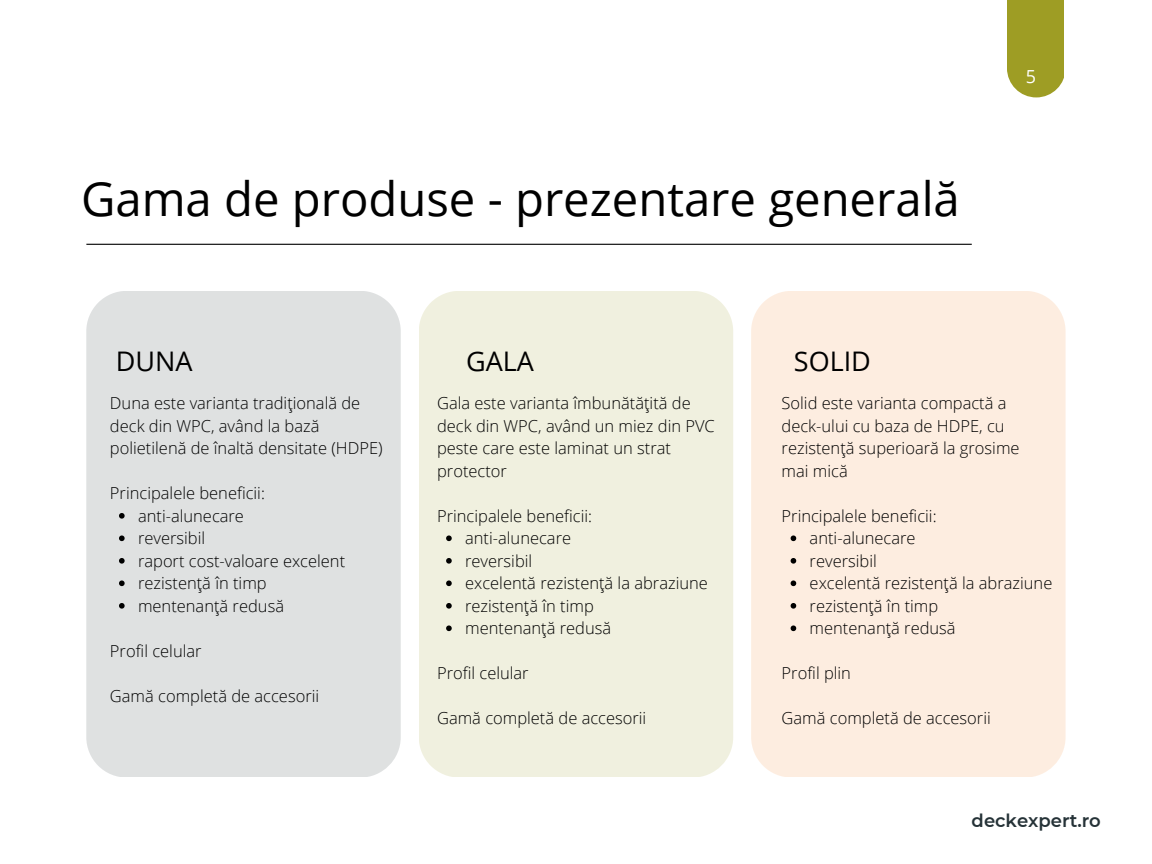
<style>
.page{position:relative;width:1152px;height:864px;background:#fff}
.page>*{position:absolute;margin:0;border:0;box-sizing:border-box;transform-origin:0 0}
.t1{font:47.25px "Open Sans";color:#000}
.t2{font:27px "Open Sans";color:#000}
.t3{font:600 18px "Montserrat";color:#253237}
.t4{font:18px "Open Sans";color:#fff}
.t5{font:300 16.5px/22.5px "Open Sans";color:#000}
</style>
<div class="page">
<div style="left:1007px;top:0;width:57px;height:97px;background:#9e9d24"></div>
<hr style="left:86px;top:244px;width:886px;height:1px;background:#000">
<div style="left:86px;top:291px;width:315px;height:486px;background:#dfe1e1"></div>
<div style="left:419px;top:291px;width:314px;height:486px;background:#f0f0df"></div>
<div style="left:751px;top:291px;width:315px;height:486px;background:#fdede0"></div>
<svg style="left:119px;top:513px;width:6px;height:6px"></svg>
<svg style="left:119px;top:535px;width:6px;height:6px"></svg>
<svg style="left:119px;top:558px;width:6px;height:6px"></svg>
<svg style="left:119px;top:580px;width:6px;height:6px"></svg>
<svg style="left:119px;top:603px;width:6px;height:6px"></svg>
<svg style="left:446px;top:535px;width:6px;height:6px"></svg>
<svg style="left:446px;top:558px;width:6px;height:6px"></svg>
<svg style="left:446px;top:580px;width:6px;height:6px"></svg>
<svg style="left:446px;top:603px;width:6px;height:6px"></svg>
<svg style="left:446px;top:625px;width:6px;height:6px"></svg>
<svg style="left:791px;top:535px;width:5px;height:6px"></svg>
<svg style="left:791px;top:558px;width:5px;height:6px"></svg>
<svg style="left:791px;top:580px;width:5px;height:6px"></svg>
<svg style="left:791px;top:603px;width:5px;height:6px"></svg>
<svg style="left:791px;top:625px;width:5px;height:6px"></svg>
<h1 class="t1" style="left:81px;top:166px;width:880px">Gama de produse - prezentare generală</h1>
<h2 class="t2" style="left:116px;top:342px;width:78px">DUNA</h2>
<h2 class="t2" style="left:466px;top:342px;width:69px">GALA</h2>
<h2 class="t2" style="left:794px;top:342px;width:79px">SOLID</h2>
<p class="t4" style="left:1026px;top:63px;width:12px">5</p>
<p class="t5" style="left:110px;top:392px;width:274px">Duna este varianta tradițională de deck din WPC, având la bază polietilenă de înaltă densitate (HDPE)</p>
<p class="t5" style="left:110px;top:482px;width:156px">Principalele beneficii:</p>
<p class="t5" style="left:138px;top:504px;width:209px">anti-alunecare<br>reversibil<br>raport cost-valoare excelent rezistență în timp mentenanță redusă</p>
<p class="t5" style="left:110px;top:639px;width:93px">Profil celular</p>
<p class="t5" style="left:110px;top:684px;width:211px">Gamă completă de accesorii</p>
<p class="t5" style="left:437px;top:392px;width:279px">Gala este varianta îmbunătățită de deck din WPC, având un miez din PVC peste care este laminat un strat protector</p>
<p class="t5" style="left:437px;top:504px;width:156px">Principalele beneficii:</p>
<p class="t5" style="left:465px;top:527px;width:244px">anti-alunecare<br>reversibil<br>excelentă rezistență la abraziune rezistență în timp<br>mentenanță redusă</p>
<p class="t5" style="left:437px;top:662px;width:93px">Profil celular</p>
<p class="t5" style="left:437px;top:707px;width:211px">Gamă completă de accesorii</p>
<p class="t5" style="left:782px;top:392px;width:240px">Solid este varianta compactă a deck-ului cu baza de HDPE, cu rezistență superioară la grosime mai mică</p>
<p class="t5" style="left:782px;top:504px;width:156px">Principalele beneficii:</p>
<p class="t5" style="left:810px;top:527px;width:244px">anti-alunecare<br>reversibil<br>excelentă rezistență la abraziune rezistență în timp<br>mentenanță redusă</p>
<p class="t5" style="left:782px;top:662px;width:71px">Profil plin</p>
<p class="t5" style="left:782px;top:707px;width:211px">Gamă completă de accesorii</p>
<p class="t3" style="left:972px;top:809px;width:131px">deckexpert.ro</p>
</div>
